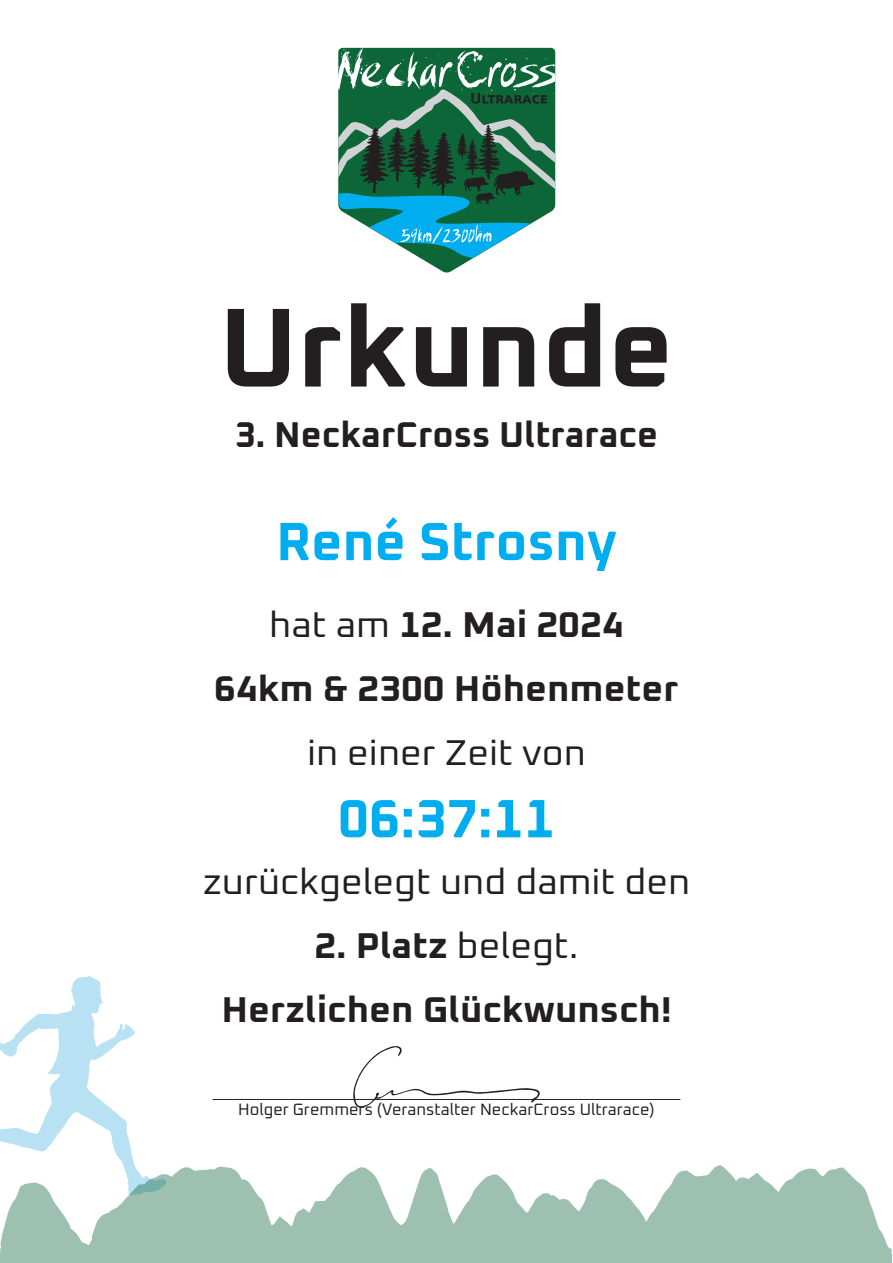
<style>
.page{position:relative;width:893px;height:1263px;background:#fff}
.page>*{position:absolute;margin:0;border:0;box-sizing:border-box;transform-origin:0 0}
.t1{font:700 112.5px "Oxanium";color:#231f20}
.t2{font:700 54px "Oxanium";color:#00aeef}
.t3{font:700 36px/64.2px "Oxanium";color:#231f20;text-align:center;scale:1.05 1}
.t4{font:36px "Oxanium";color:#231f20;scale:1.05 1}
.t5{font:700 36px "Oxanium";color:#231f20}
.t6{font:16.5px "Oxanium";color:#231f20}
.s1{font-weight:400}
</style>
<div class="page">
<svg style="left:420px;top:258px;width:53px;height:15px"></svg>
<svg style="left:338px;top:47px;width:217px;height:211px;background:#3d8471"></svg>
<hr style="left:213px;top:1099px;width:467px;height:1px;background:#231f20">
<svg style="left:0;top:976px;width:135px;height:189px"></svg>
<svg style="left:353px;top:1046px;width:187px;height:62px"></svg>
<svg style="left:0;top:1165px;width:892px;height:98px;fill:#9ec0b0"></svg>
<h1 class="t1" style="left:219px;top:279px;width:456px">Urkunde</h1>
<p class="t5" style="left:235px;top:412px;width:425px">3. NeckarCross Ultrarace</p>
<h2 class="t2" style="left:276px;top:508px;width:342px">René Strosny</h2>
<p class="t3" style="left:214px;top:591px;width:444px"><span class="s1">hat am</span> 12. Mai 2024<br>64km &amp; 2300 Höhenmeter</p>
<p class="t4" style="left:307px;top:731px;width:267px">in einer Zeit von</p>
<h2 class="t2" style="left:338px;top:786px;width:219px">06:37:11</h2>
<p class="t4" style="left:203px;top:859px;width:466px">zurückgelegt und damit den</p>
<p class="t3" style="left:221px;top:912px;width:430px">2. Platz <span class="s1">belegt.<br></span>Herzlichen Glückwunsch!</p>
<p class="t6" style="left:238px;top:1099px;width:418px">Holger Gremmers (Veranstalter NeckarCross Ultrarace)</p>
</div>
